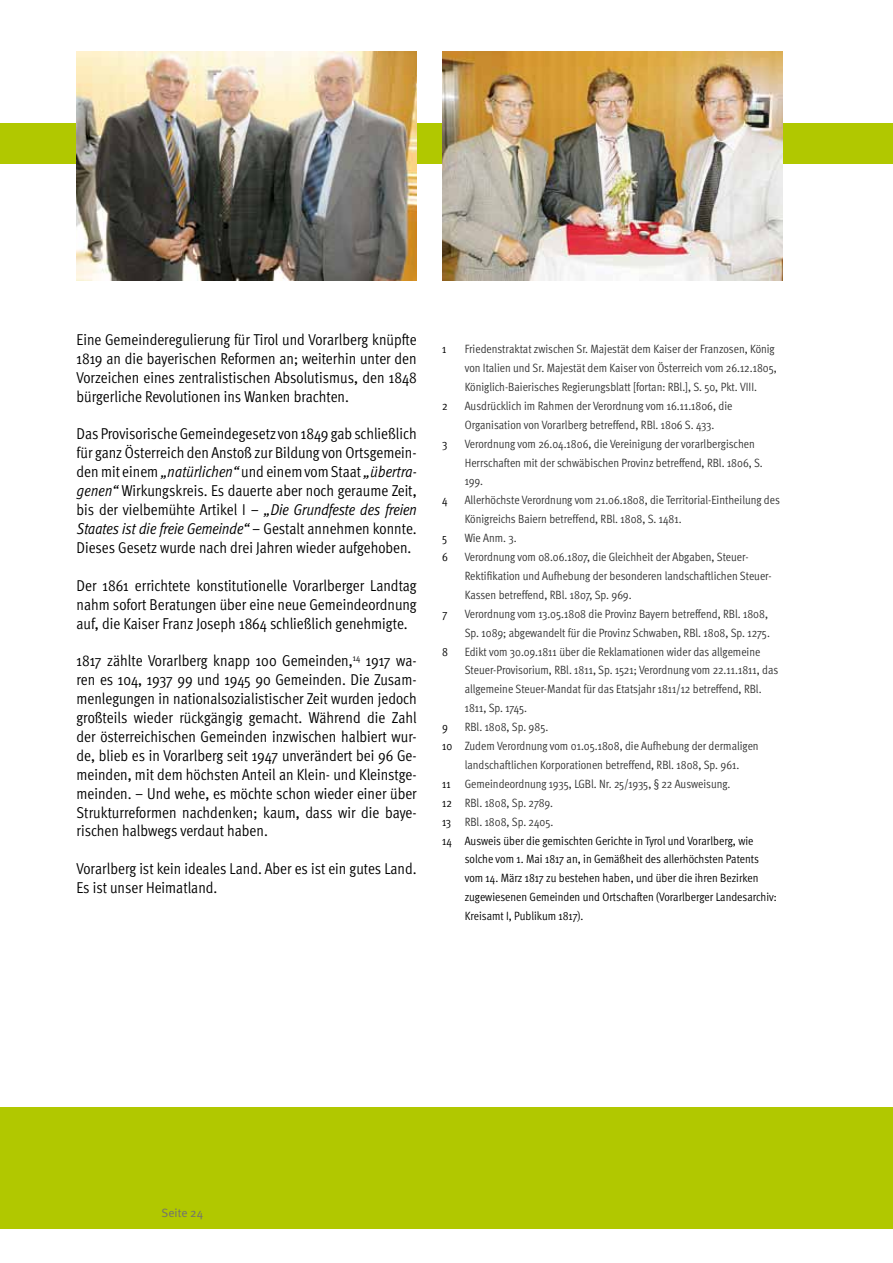
<style>
.page{position:relative;width:893px;height:1263px;background:#fff}
.page>*{position:absolute;margin:0;border:0;box-sizing:border-box;transform-origin:0 0}
.t1{font:15.75px/18.9px "Meta Cond Normal";color:#000;text-align:justify}
.t2{font:12px/18.9px "Meta Cond Normal";color:#333}
.t3{font:12px "Meta Cond Normal";color:#000}
.t4{font:12px "Meta Normal";color:#707172}
.s1{font-style:italic}
.s2{color:#000}
</style>
<div class="page">
<div style="left:0;top:1107px;width:893px;height:122px;background:#b1c800"></div>
<div style="left:0;top:123px;width:893px;height:41px;background:#b1c800"></div>
<img style="left:77px;top:51px;width:340px;height:230px">
<img style="left:442px;top:51px;width:340px;height:230px">
<p class="t1" style="left:77px;top:330px;width:342px">Eine Gemeinderegulierung für Tirol und Vorarlberg knüpfte 1819 an die bayerischen Reformen an; weiterhin unter den Vorzeichen eines zentralistischen Absolutismus, den 1848 bürgerliche Revolutionen ins Wanken brachten.</p>
<p class="t1" style="left:77px;top:424px;width:342px">Das Provisorische Gemeindegesetz von 1849 gab schließlich für ganz Österreich den Anstoß zur Bildung von Ortsgemein&shy;den mit einem <span class="s1">„natürlichen“</span> und einem vom Staat <span class="s1">„übertra&shy;genen“</span> Wirkungskreis. Es dauerte aber noch geraume Zeit, bis der vielbemühte Artikel I – <span class="s1">„Die Grundfeste des freien Staates ist die freie Gemeinde“</span> – Gestalt annehmen konnte.<br>Dieses Gesetz wurde nach drei Jahren wieder aufgehoben.</p>
<p class="t1" style="left:77px;top:576px;width:342px">Der 1861 errichtete konstitutionelle Vorarlberger Landtag nahm sofort Beratungen über eine neue Gemeindeordnung auf, die Kaiser Franz Joseph 1864 schließlich genehmigte.</p>
<p class="t1" style="left:77px;top:651px;width:342px">1817 zählte Vorarlberg knapp 100 Gemeinden,<sup>14</sup> 1917 wa&shy;ren es 104, 1937 99 und 1945 90 Gemeinden. Die Zusam&shy;menlegungen in nationalsozialistischer Zeit wurden jedoch großteils wieder rückgängig gemacht. Während die Zahl der österreichischen Gemeinden inzwischen halbiert wur&shy;de, blieb es in Vorarlberg seit 1947 unverändert bei 96 Ge&shy;meinden, mit dem höchsten Anteil an Klein- und Kleinstge&shy;meinden. – Und wehe, es möchte schon wieder einer über Strukturreformen nachdenken; kaum, dass wir die baye&shy;rischen halbwegs verdaut haben.</p>
<p class="t1" style="left:77px;top:859px;width:342px">Vorarlberg ist kein ideales Land. Aber es ist ein gutes Land.<br>Es ist unser Heimatland.</p>
<p class="t3" style="left:442px;top:342px;width:6px">1</p>
<p class="t2" style="left:465px;top:339px;width:314px">Friedenstraktat zwischen Sr. Majestät dem Kaiser der Franzosen, König von Italien und Sr. Majestät dem Kaiser von Österreich vom 26.12.1805,<br>Königlich-Baierisches Regierungsblatt [fortan: RBl.], S. 50, Pkt. VIII.</p>
<p class="t3" style="left:442px;top:399px;width:7px">2</p>
<p class="t2" style="left:465px;top:396px;width:269px">Ausdrücklich im Rahmen der Verordnung vom 16.11.1806, die<br>Organisation von Vorarlberg betreffend, RBl. 1806 S. 433.</p>
<p class="t3" style="left:442px;top:437px;width:7px">3</p>
<p class="t2" style="left:465px;top:434px;width:299px">Verordnung vom 26.04.1806, die Vereinigung der vorarlbergischen<br>Herrschaften mit der schwäbischen Provinz betreffend, RBl. 1806, S.<br>199.</p>
<p class="t3" style="left:442px;top:493px;width:7px">4</p>
<p class="t2" style="left:465px;top:491px;width:317px">Allerhöchste Verordnung vom 21.06.1808, die Territorial-Eintheilung des<br>Königreichs Baiern betreffend, RBl. 1808, S. 1481.</p>
<p class="t3" style="left:442px;top:531px;width:7px">5</p>
<p class="t2" style="left:465px;top:528px;width:54px">Wie Anm. 3.</p>
<p class="t3" style="left:442px;top:550px;width:7px">6</p>
<p class="t2" style="left:465px;top:547px;width:308px">Verordnung vom 08.06.1807, die Gleichheit der Abgaben, Steuer-<br>Rektifikation und Aufhebung der besonderen landschaftlichen Steuer-<br>Kassen betreffend, RBl. 1807, Sp. 969.</p>
<p class="t3" style="left:442px;top:607px;width:7px">7</p>
<p class="t2" style="left:465px;top:604px;width:307px">Verordnung vom 13.05.1808 die Provinz Bayern betreffend, RBl. 1808,<br>Sp. 1089; abgewandelt für die Provinz Schwaben, RBl. 1808, Sp. 1275.</p>
<p class="t3" style="left:442px;top:645px;width:7px">8</p>
<p class="t2" style="left:465px;top:642px;width:315px">Edikt vom 30.09.1811 über die Reklamationen wider das allgemeine Steuer-Provisorium, RBl. 1811, Sp. 1521; Verordnung vom 22.11.1811, das allgemeine Steuer-Mandat für das Etatsjahr 1811/12 betreffend, RBl.<br>1811, Sp. 1745.</p>
<p class="t3" style="left:442px;top:720px;width:7px">9</p>
<p class="t2" style="left:465px;top:717px;width:85px">RBl. 1808, Sp. 985.</p>
<p class="t2" style="left:442px;top:736px;width:318px"><span class="s2">10</span> Zudem Verordnung vom 01.05.1808, die Aufhebung der dermaligen</p>
<p class="t2" style="left:465px;top:755px;width:276px">landschaftlichen Korporationen betreffend, RBl. 1808, Sp. 961.</p>
<p class="t2" style="left:442px;top:774px;width:290px"><span class="s2">11</span> Gemeindeordnung 1935, LGBl. Nr. 25/1935, § 22 Ausweisung.</p>
<p class="t2" style="left:442px;top:793px;width:112px"><span class="s2">12</span> RBl. 1808, Sp. 2789.</p>
<p class="t2" style="left:442px;top:812px;width:113px"><span class="s2">13</span> RBl. 1808, Sp. 2405.</p>
<p class="t3" style="left:442px;top:834px;width:313px">14 Ausweis über die gemischten Gerichte in Tyrol und Vorarlberg, wie</p>
<p class="t3" style="left:465px;top:852px;width:296px">solche vom 1. Mai 1817 an, in Gemäßheit des allerhöchsten Patents</p>
<p class="t3" style="left:465px;top:871px;width:295px">vom 14. März 1817 zu bestehen haben, und über die ihren Bezirken</p>
<p class="t3" style="left:465px;top:890px;width:313px">zugewiesenen Gemeinden und Ortschaften (Vorarlberger Landesarchiv:</p>
<p class="t3" style="left:465px;top:909px;width:120px">Kreisamt I, Publikum 1817).</p>
<p class="t4" style="left:162px;top:1206px;width:43px">Seite 24</p>
</div>
